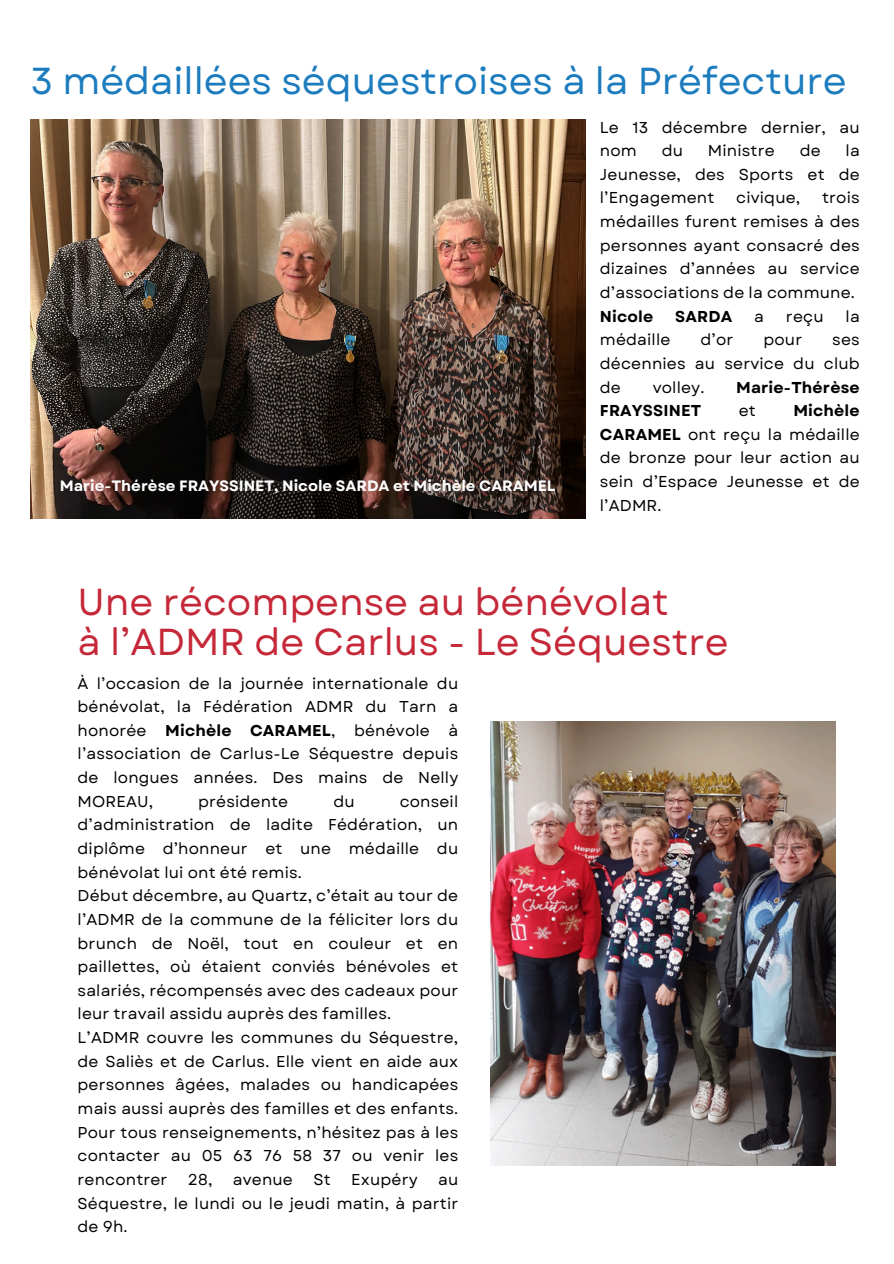
<style>
.page{position:relative;width:894px;height:1264px;background:#fff}
.page>*{position:absolute;margin:0;border:0;box-sizing:border-box;transform-origin:0 0}
.t1{font:37.5px/39.3px "Garet";color:#c52838}
.t2{font:37.5px "Garet";color:#1c7cbe}
.t3{font:15.75px/23.7px "Garet";letter-spacing:.01em;color:#000;text-align:justify}
.t4{font:700 15.75px "Garet";letter-spacing:.01em;color:#000}
.t5{font:700 15px "Garet";color:#fff}
.s1{font-weight:700}
</style>
<div class="page">
<img style="left:30px;top:120px;width:555px;height:398px">
<img style="left:490px;top:721px;width:345px;height:444px">
<h1 class="t2" style="left:30px;top:54px;width:817px">3 médaillées séquestroises à la Préfecture</h1>
<p class="t3" style="left:599px;top:115px;width:261px">Le 13 décembre dernier, au nom</p>
<p class="t3" style="left:599px;top:139px;width:261px;text-indent:246px">la Jeunesse, des Sports et de l’Engagement</p>
<p class="t3" style="left:661px;top:139px;width:23px">du</p>
<p class="t3" style="left:707px;top:139px;width:68px">Ministre</p>
<p class="t3" style="left:799px;top:139px;width:23px">de</p>
<p class="t3" style="left:599px;top:186px;width:261px;text-indent:222px">trois médailles furent remises à des personnes ayant consacré des dizaines d’années au service d’associations de la commune.</p>
<p class="t4" style="left:599px;top:305px;width:55px">Nicole</p>
<p class="t4" style="left:675px;top:305px;width:58px">SARDA</p>
<p class="t3" style="left:754px;top:304px;width:11px">a</p>
<p class="t3" style="left:785px;top:304px;width:39px">reçu</p>
<p class="t3" style="left:845px;top:304px;width:16px">la</p>
<p class="t3" style="left:599px;top:328px;width:72px">médaille</p>
<p class="t3" style="left:700px;top:328px;width:34px">d’or</p>
<p class="t3" style="left:763px;top:328px;width:40px">pour</p>
<p class="t3" style="left:736px;top:186px;width:66px">civique,</p>
<p class="t3" style="left:599px;top:328px;width:261px;text-indent:232px">ses décennies au service du club de</p>
<p class="t3" style="left:652px;top:375px;width:53px">volley.</p>
<p class="t4" style="left:736px;top:376px;width:125px">Marie-Thérèse</p>
<p class="t4" style="left:599px;top:399px;width:103px">FRAYSSINET</p>
<p class="t3" style="left:738px;top:399px;width:19px">et</p>
<p class="t3" style="left:599px;top:399px;width:261px;text-indent:193px"><span class="s1">Michèle CARAMEL</span> ont reçu la médaille de bronze pour leur action au sein d’Espace Jeunesse et de l’ADMR.</p>
<p class="t5" style="left:60px;top:475px;width:497px">Marie-Thérèse FRAYSSINET, Nicole SARDA et Michèle CARAMEL</p>
<p class="t1" style="left:78px;top:582px;width:652px">Une récompense au bénévolat<br>à l’ADMR de Carlus - Le Séquestre</p>
<h1 class="t3" style="left:78px;top:671px;width:382px">À l’occasion de la journée internationale du bénévolat, la Fédération ADMR du Tarn a honorée <span class="s1">Michèle CARAMEL</span>, bénévole à l’association de Carlus-Le Séquestre depuis de longues années. Des mains de Nelly MOREAU,</h1>
<h1 class="t3" style="left:198px;top:789px;width:92px">présidente</h1>
<h1 class="t3" style="left:333px;top:789px;width:23px">du</h1>
<h1 class="t3" style="left:78px;top:789px;width:382px;text-indent:322px">conseil d’administration de ladite Fédération, un diplôme d’honneur et une médaille du bénévolat lui ont été remis.</h1>
<p class="t3" style="left:78px;top:884px;width:382px">Début décembre, au Quartz, c’était au tour de l’ADMR de la commune de la féliciter lors du brunch de Noël, tout en couleur et en paillettes, où étaient conviés bénévoles et salariés, récompensés avec des cadeaux pour leur travail assidu auprès des familles.</p>
<h2 class="t3" style="left:78px;top:1025px;width:382px">L’ADMR couvre les communes du Séquestre, de Saliès et de Carlus. Elle vient en aide aux personnes âgées, malades ou handicapées mais aussi auprès des familles et des enfants.<br>Pour tous renseignements, n’hésitez pas à les contacter au 05 63 76 58 37 ou venir les rencontrer</h2>
<h2 class="t3" style="left:188px;top:1167px;width:26px">28,</h2>
<h2 class="t3" style="left:233px;top:1167px;width:62px">avenue</h2>
<h2 class="t3" style="left:313px;top:1167px;width:19px">St</h2>
<h2 class="t3" style="left:351px;top:1167px;width:68px">Exupéry</h2>
<h2 class="t3" style="left:78px;top:1167px;width:382px;text-indent:360px">au Séquestre, le lundi ou le jeudi matin, à partir de 9h.</h2>
</div>
